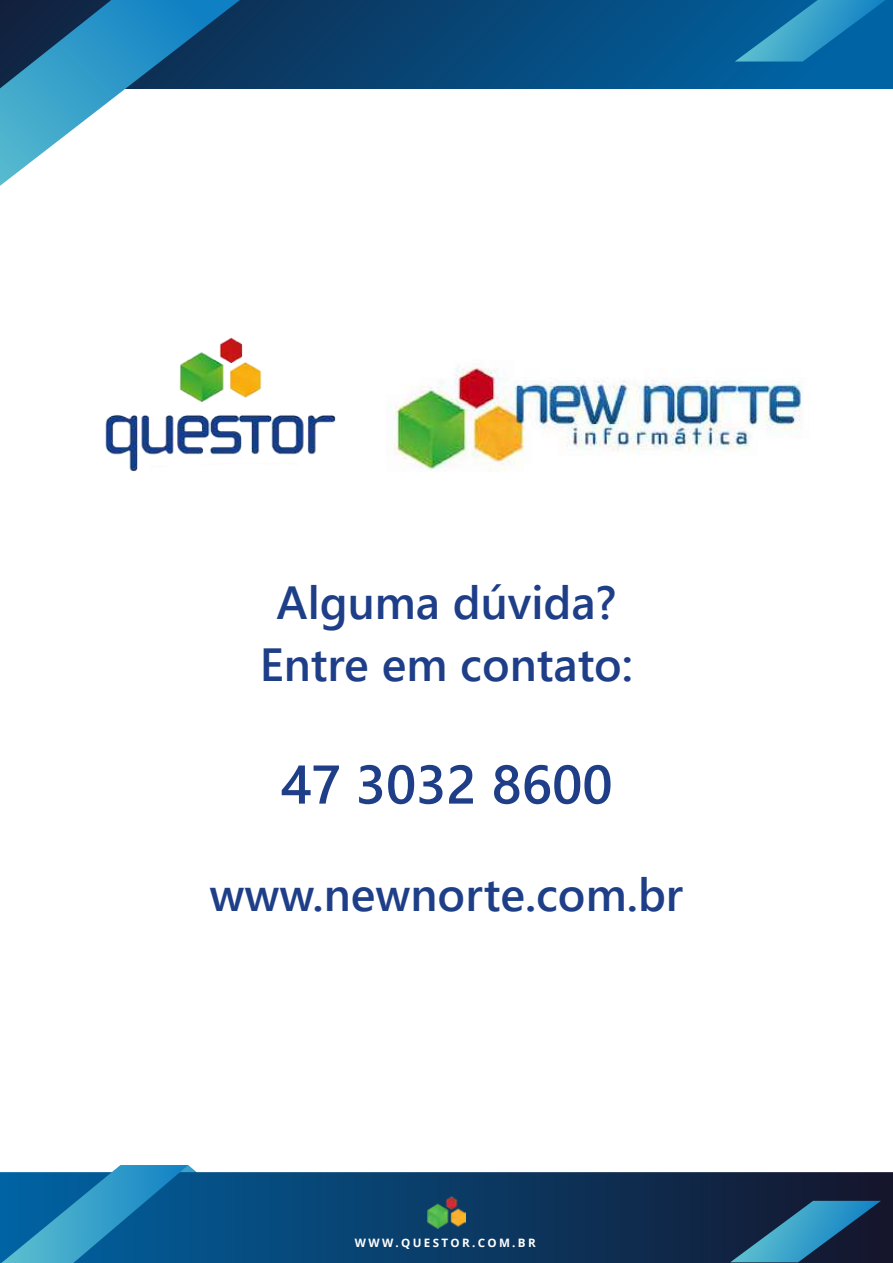
<style>
.page{position:relative;width:893px;height:1263px;background:#fff}
.page>*{position:absolute;margin:0;border:0;box-sizing:border-box;transform-origin:0 0}
.t1{font:600 54.45px "Segoe UI";color:#1e3f88}
.t2{font:600 46.35px/61.8px "Segoe UI";color:#1e3f88;text-align:center}
.t3{font:700 11.55px "Open Sans";letter-spacing:.2em;color:#fff}
</style>
<div class="page">
<svg style="left:240px;top:0;width:653px;height:88px;background:#064a7d"></svg>
<svg style="left:0;top:1172px;width:893px;height:91px;background:#0d345b"></svg>
<svg style="left:1px;top:1165px;width:256px;height:98px;background:#1e73a5"></svg>
<svg style="left:730px;top:1201px;width:151px;height:61px;background:#235778"></svg>
<svg style="left:735px;top:0;width:151px;height:62px;background:#197cb1"></svg>
<svg style="left:0;top:0;width:240px;height:186px"></svg>
<img style="left:428px;top:1194px;width:37px;height:37px">
<img style="left:105px;top:337px;width:231px;height:134px">
<img style="left:389px;top:367px;width:413px;height:104px">
<p class="t2" style="left:260px;top:571px;width:375px">Alguma dúvida?<br>Entre em contato:</p>
<p class="t1" style="left:280px;top:740px;width:334px">47 3032 8600</p>
<p class="t2" style="left:209px;top:863px;width:475px">www.newnorte.com.br</p>
<p class="t3" style="left:355px;top:1235px;width:182px">WWW.QUESTOR.COM.BR</p>
</div>
